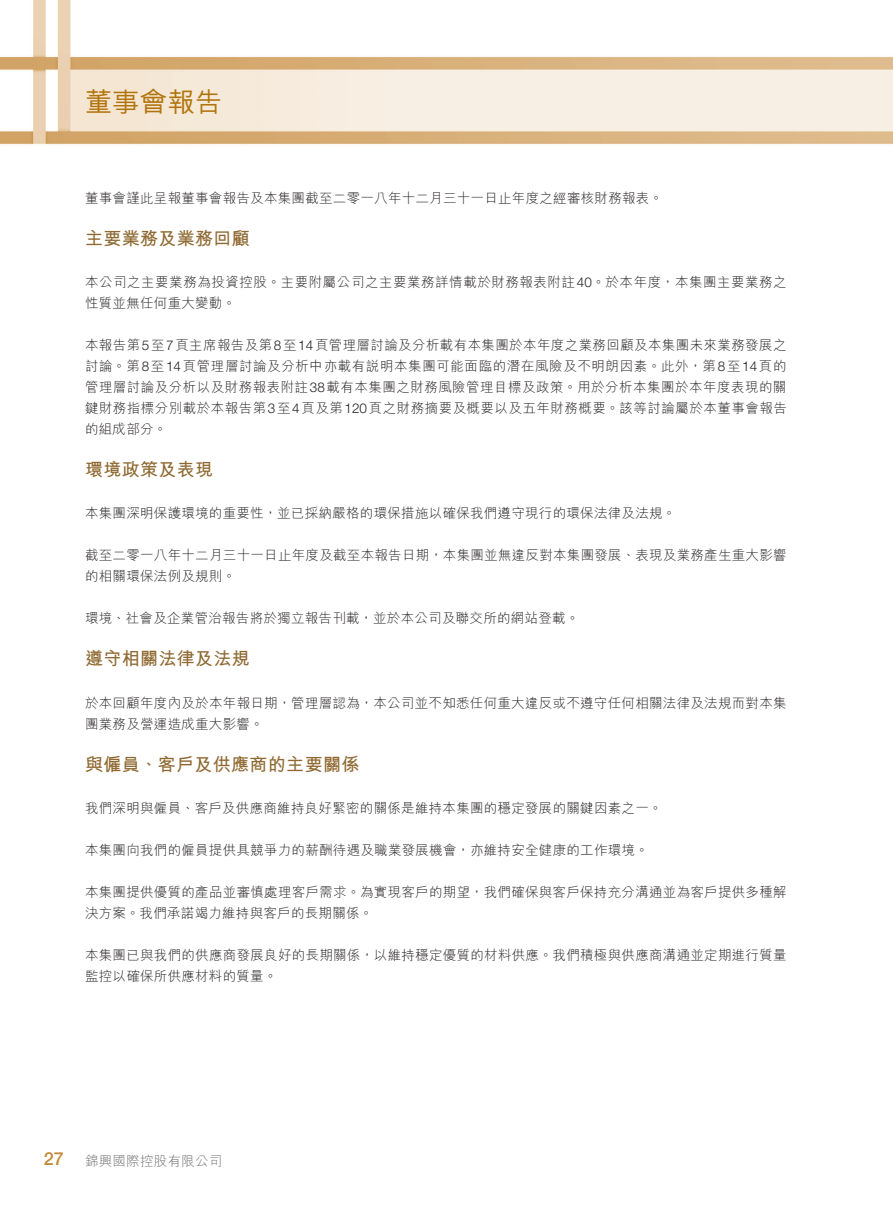
<style>
.page{position:relative;width:893px;height:1212px;background:#fff}
.page>*{position:absolute;margin:0;border:0;box-sizing:border-box;transform-origin:0 0}
.t1{font:500 27px "M Hei HK";letter-spacing:.02em;color:#b2730b}
._01_H1{font:700 18px "M Hei HK";letter-spacing:.02em;color:#8f6931}
.t2{font:500 18px "Helvetica Neue LT Std";color:#c28a39}
._00_txt{font:300 13.5px/21px "M Hei HK";letter-spacing:.02em;color:#231f20}
._00_txt-2{font:300 13.5px/21px "M Hei HK";letter-spacing:.04em;color:#231f20}
.t3{font:300 13.5px "M Hei HK";letter-spacing:.02em;color:#6c6d70}
.s1{font-family:"Helvetica Neue LT Std"}
</style>
<div class="page">
<img style="left:0;top:0;width:893px;height:145px">
<p class="t1" style="left:85px;top:83px;width:139px">董事會報告</p>
<p class="_00_txt" style="left:85px;top:188px;width:579px">董事會謹此呈報董事會報告及本集團截至二零一八年十二月三十一日止年度之經審核財務報表。</p>
<p class="_01_H1" style="left:85px;top:226px;width:166px">主要業務及業務回顧</p>
<p class="_00_txt-2" style="left:85px;top:272px;width:703px">本公司之主要業務為投資控股。主要附屬公司之主要業務詳情載於財務報表附註<span class="s1">40</span>。於本年度，本集團主要業務之性質並無任何重大變動。</p>
<p class="_00_txt" style="left:85px;top:335px;width:703px;text-align:justify">本報告第<span class="s1">5</span>至<span class="s1">7</span>頁主席報告及第<span class="s1">8</span>至<span class="s1">14</span>頁管理層討論及分析載有本集團於本年度之業務回顧及本集團未來業務發展之討論。第<span class="s1">8</span>至<span class="s1">14</span>頁管理層討論及分析中亦載有說明本集團可能面臨的潛在風險及不明朗因素。此外，第<span class="s1">8</span>至<span class="s1">14</span>頁的管理層討論及分析以及財務報表附註<span class="s1">38</span>載有本集團之財務風險管理目標及政策。用於分析本集團於本年度表現的關鍵財務指標分別載於本報告第<span class="s1">3</span>至<span class="s1">4</span>頁及第<span class="s1">120</span>頁之財務摘要及概要以及五年財務概要。該等討論屬於本董事會報告的組成部分。</p>
<p class="_01_H1" style="left:85px;top:457px;width:130px">環境政策及表現</p>
<p class="_00_txt" style="left:85px;top:503px;width:593px">本集團深明保護環境的重要性，並已採納嚴格的環保措施以確保我們遵守現行的環保法律及法規。</p>
<p class="_00_txt" style="left:85px;top:545px;width:703px">截至二零一八年十二月三十一日止年度及截至本報告日期，本集團並無違反對本集團發展、表現及業務產生重大影響的相關環保法例及規則。</p>
<p class="_00_txt" style="left:85px;top:608px;width:496px">環境、社會及企業管治報告將於獨立報告刊載，並於本公司及聯交所的網站登載。</p>
<p class="_01_H1" style="left:85px;top:646px;width:166px">遵守相關法律及法規</p>
<p class="_00_txt" style="left:85px;top:692px;width:703px">於本回顧年度內及於本年報日期，管理層認為，本公司並不知悉任何重大違反或不遵守任何相關法律及法規而對本集團業務及營運造成重大影響。</p>
<p class="_01_H1" style="left:85px;top:751px;width:276px">與僱員、客戶及供應商的主要關係</p>
<p class="_00_txt" style="left:85px;top:797px;width:579px">我們深明與僱員、客戶及供應商維持良好緊密的關係是維持本集團的穩定發展的關鍵因素之一。</p>
<p class="_00_txt" style="left:85px;top:839px;width:565px">本集團向我們的僱員提供具競爭力的薪酬待遇及職業發展機會，亦維持安全健康的工作環境。</p>
<p class="_00_txt" style="left:85px;top:881px;width:703px">本集團提供優質的產品並審慎處理客戶需求。為實現客戶的期望，我們確保與客戶保持充分溝通並為客戶提供多種解決方案。我們承諾竭力維持與客戶的長期關係。</p>
<p class="_00_txt" style="left:85px;top:944px;width:703px">本集團已與我們的供應商發展良好的長期關係，以維持穩定優質的材料供應。我們積極與供應商溝通並定期進行質量監控以確保所供應材料的質量。</p>
<p class="t2" style="left:44px;top:1148px;width:21px">27</p>
<p class="t3" style="left:85px;top:1154px;width:139px">錦興國際控股有限公司</p>
</div>
